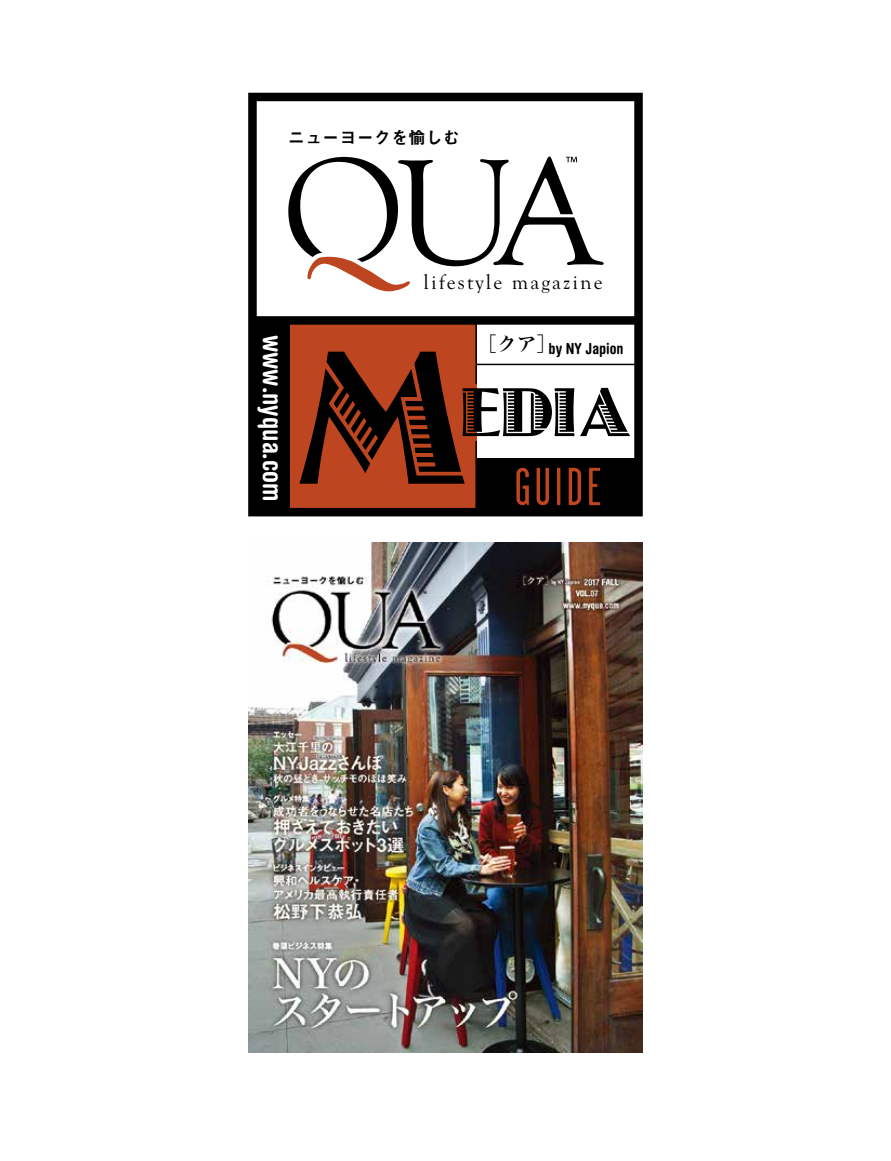
<style>
.page{position:relative;width:891px;height:1161px;background:#fff}
.page>*{position:absolute;margin:0;border:0;box-sizing:border-box;transform-origin:0 0}
.t1{font:197.85px "Jazz Let Plain";color:#000}
.t2{font:71.7px "Jazz Let Plain";color:#000}
.t3{font:53.4px "Garage Gothic FB";letter-spacing:.075em;color:#bd4620}
.t4{font:700 condensed 26.7px "Helvetica Rounded";color:#fff}
.t5{font:21px "Goudy Old Style T";letter-spacing:.1em;color:#000}
.t6{font:19.35px "Hira Min Pro W6 90 pv RKSJ H";color:#000}
.t7{font:17.25px "Midashi Go Pro MB31 90 pv RKSJ H";color:#000}
.t8{font:700 condensed 15.3px "Helvetica Rounded";color:#000}
</style>
<div class="page">
<svg style="left:248px;top:93px;width:395px;height:423px"></svg>
<div style="left:251px;top:316px;width:387px;height:9px;background:#000"></div>
<hr style="left:475px;top:322px;width:2px;height:62px;background:#000">
<hr style="left:475px;top:441px;width:2px;height:70px;background:#000">
<div style="left:477px;top:458px;width:159px;height:53px;background:#000"></div>
<img style="left:248px;top:542px;width:394px;height:510px">
<p class="t7" style="left:288px;top:124px;width:174px">ニューヨークを愉しむ</p>
<p class="t5" style="left:424px;top:271px;width:80px">lifestyle</p>
<p class="t5" style="left:512px;top:271px;width:93px">magazine</p>
<p class="t6" style="left:478px;top:327px;width:79px">［クア］</p>
<p class="t4" style="left:289px;top:335px;width:168px;rotate:90deg">www.nyqua.com</p>
<p class="t8" style="left:549px;top:339px;width:77px">by NY Japion</p>
<h1 class="t1" style="left:299px;top:303px;width:167px">M</h1>
<h2 class="t2" style="left:459px;top:371px;width:171px">EDIA</h2>
<h3 class="t3" style="left:515px;top:459px;width:88px">GUIDE</h3>
</div>
